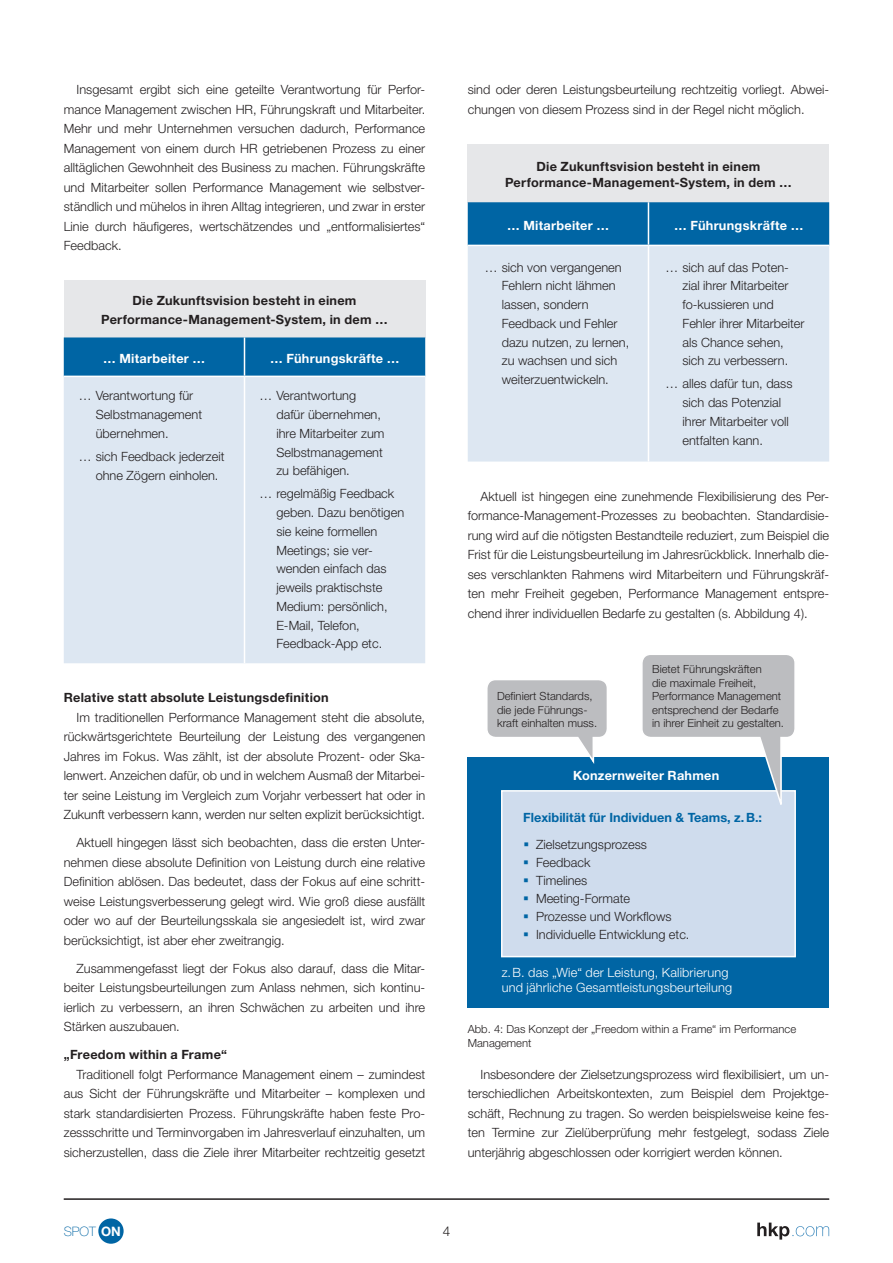
<style>
.page{position:relative;width:893px;height:1263px;background:#fff}
.page>*{position:absolute;margin:0;border:0;box-sizing:border-box;transform-origin:0 0}
.t1{font:300 13.5px "Helvetica Neue LT Std";color:#231f20}
.t2{font:100 13.05px "Helvetica Neue LT Std";color:#0065a4}
.t3{font:300 12.75px/19.5px "Helvetica Neue LT Std";color:#231f20}
.t4{font:700 12.75px/18.8px "Helvetica Neue LT Std";letter-spacing:.02em;color:#231f20;text-align:center}
.t5{font:700 12.75px "Helvetica Neue LT Std";letter-spacing:.02em;color:#fff}
.t6{font:300 12.75px/15.3px "Helvetica Neue LT Std";letter-spacing:.015em;color:#fff}
.t7{font:700 12.75px "Helvetica Neue LT Std";color:#0065a4}
.t8{font:300 11.25px/13.5px "Helvetica Neue LT Std";color:#231f20}
.s1{font-weight:700;color:#fff}
</style>
<div class="page">
<svg style="left:757px;top:1222px;width:72px;height:17px"></svg>
<hr style="left:64px;top:1199px;width:765px;height:1px;background:#231f20">
<div style="left:98px;top:1218px;width:26px;height:26px;background:#0065a4;border-radius:50%"></div>
<div style="left:64px;top:280px;width:361px;height:57px;background:#e6e7e9"></div>
<div style="left:64px;top:337px;width:361px;height:39px;background:#0065a4"></div>
<div style="left:64px;top:377px;width:361px;height:286px;background:#dde7f2"></div>
<hr style="left:244px;top:337px;width:1px;height:39px;background:#fff">
<hr style="left:244px;top:377px;width:1px;height:286px;background:#fff">
<div style="left:468px;top:144px;width:361px;height:58px;background:#e6e7e9"></div>
<div style="left:468px;top:202px;width:361px;height:43px;background:#0065a4"></div>
<div style="left:468px;top:246px;width:361px;height:216px;background:#dde7f2"></div>
<hr style="left:648px;top:202px;width:1px;height:43px;background:#fff">
<hr style="left:648px;top:246px;width:1px;height:216px;background:#fff">
<div style="left:468px;top:757px;width:361px;height:251px;background:#0065a4"></div>
<svg style="left:487px;top:680px;width:120px;height:84px"></svg>
<div style="left:501px;top:790px;width:295px;height:167px;background:#cfdced;border:2px solid #fff"></div>
<svg style="left:640px;top:655px;width:156px;height:159px"></svg>
<p class="t3" style="left:64px;top:80px;width:363px;text-align:justify;text-indent:13px">Insgesamt ergibt sich eine geteilte Verantwortung für Perfor&shy;mance Management zwischen HR, Führungskraft und Mitarbeiter.<br>Mehr und mehr Unternehmen versuchen dadurch, Performance Management von einem durch HR getriebenen Prozess zu einer alltäglichen Gewohnheit des Business zu machen. Führungskräfte und Mitarbeiter sollen Performance Management wie selbstver&shy;ständlich und mühelos in ihren Alltag integrieren, und zwar in erster Linie durch häufigeres, wertschätzendes und „entformalisiertes“ Feedback.</p>
<p class="t3" style="left:468px;top:80px;width:363px">sind oder deren Leistungsbeurteilung rechtzeitig vorliegt. Abwei&shy;chungen von diesem Prozess sind in der Regel nicht möglich.</p>
<p class="t4" style="left:505px;top:159px;width:288px;line-height:15.3px">Die Zukunftsvision besteht in einem<br>Performance-Management-System, in dem …</p>
<p class="t5" style="left:507px;top:217px;width:104px">… Mitarbeiter …</p>
<p class="t5" style="left:674px;top:217px;width:131px">… Führungskräfte …</p>
<p class="t3" style="left:502px;top:257px;width:129px;line-height:18.8px;text-indent:-17px">… sich von vergangenen<br>Fehlern nicht lähmen lassen, sondern<br>Feedback und Fehler dazu nutzen, zu lernen, zu wachsen und sich weiterzuentwickeln.</p>
<p class="t3" style="left:682px;top:257px;width:124px;line-height:18.8px;text-indent:-17px">… sich auf das Poten&shy;zial ihrer Mitarbeiter fo-kussieren und<br>Fehler ihrer Mitarbeiter als Chance sehen, sich zu verbessern.</p>
<p class="t4" style="left:101px;top:291px;width:288px">Die Zukunftsvision besteht in einem<br>Performance-Management-System, in dem …</p>
<p class="t5" style="left:103px;top:351px;width:104px">… Mitarbeiter …</p>
<p class="t5" style="left:270px;top:351px;width:131px">… Führungskräfte …</p>
<p class="t3" style="left:96px;top:386px;width:108px;line-height:18.8px;text-indent:-17px">… Verantwortung für<br>Selbstmanagement übernehmen.</p>
<p class="t3" style="left:96px;top:447px;width:130px;line-height:18.8px;text-indent:-17px">… sich Feedback jederzeit ohne Zögern einholen.</p>
<p class="t3" style="left:682px;top:374px;width:112px;line-height:18.8px;text-indent:-17px">… alles dafür tun, dass sich das Potenzial ihrer Mitarbeiter voll entfalten kann.</p>
<p class="t3" style="left:276px;top:386px;width:110px;line-height:18.8px;text-indent:-17px">… Verantwortung dafür übernehmen, ihre Mitarbeiter zum<br>Selbstmanagement zu befähigen.</p>
<p class="t3" style="left:276px;top:484px;width:129px;line-height:18.8px;text-indent:-17px">… regelmäßig Feedback geben. Dazu benötigen sie keine formellen<br>Meetings; sie ver&shy;wenden einfach das jeweils praktischste<br>Medium: persönlich,<br>E-Mail, Telefon,<br>Feedback-App etc.</p>
<p class="t3" style="left:468px;top:486px;width:363px;text-align:justify;text-indent:13px">Aktuell ist hingegen eine zunehmende Flexibilisierung des Per&shy;formance-Management-Prozesses zu beobachten. Standardisie&shy;rung wird auf die nötigsten Bestandteile reduziert, zum Beispiel die Frist für die Leistungsbeurteilung im Jahresrückblick. Innerhalb die&shy;ses verschlankten Rahmens wird Mitarbeitern und Führungskräf&shy;ten mehr Freiheit gegeben, Performance Management entspre&shy;chend ihrer individuellen Bedarfe zu gestalten (s. Abbildung 4).</p>
<p class="t4" style="left:64px;top:688px;width:266px">Relative statt absolute Leistungsdefinition</p>
<p class="t3" style="left:64px;top:707px;width:363px;text-align:justify;text-indent:13px">Im traditionellen Performance Management steht die absolute, rückwärtsgerichtete Beurteilung der Leistung des vergangenen Jahres im Fokus. Was zählt, ist der absolute Prozent- oder Ska&shy;lenwert. Anzeichen dafür, ob und in welchem Ausmaß der Mitarbei&shy;ter seine Leistung im Vergleich zum Vorjahr verbessert hat oder in Zukunft verbessern kann, werden nur selten explizit berücksichtigt.</p>
<p class="t3" style="left:64px;top:832px;width:363px;text-align:justify;text-indent:13px">Aktuell hingegen lässt sich beobachten, dass die ersten Unter&shy;nehmen diese absolute Definition von Leistung durch eine relative Definition ablösen. Das bedeutet, dass der Fokus auf eine schritt&shy;weise Leistungsverbesserung gelegt wird. Wie groß diese ausfällt oder wo auf der Beurteilungsskala sie angesiedelt ist, wird zwar berücksichtigt, ist aber eher zweitrangig.</p>
<p class="t3" style="left:64px;top:958px;width:363px;text-align:justify;text-indent:13px">Zusammengefasst liegt der Fokus also darauf, dass die Mitar&shy;beiter Leistungsbeurteilungen zum Anlass nehmen, sich kontinu&shy;ierlich zu verbessern, an ihren Schwächen zu arbeiten und ihre Stärken auszubauen.</p>
<p class="t4" style="left:64px;top:1045px;width:165px">„Freedom within a Frame“</p>
<p class="t3" style="left:64px;top:1064px;width:363px;text-align:justify;text-indent:13px">Traditionell folgt Performance Management einem – zumindest aus Sicht der Führungskräfte und Mitarbeiter – komplexen und stark standardisierten Prozess. Führungskräfte haben feste Pro&shy;zessschritte und Terminvorgaben im Jahresverlauf einzuhalten, um sicherzustellen, dass die Ziele ihrer Mitarbeiter rechtzeitig gesetzt</p>
<p class="t8" style="left:497px;top:689px;width:102px">Definiert Standards, die jede Führungs&shy;kraft einhalten muss.</p>
<p class="t8" style="left:652px;top:662px;width:133px">Bietet Führungskräften<br>die maximale Freiheit,<br>Performance Management entsprechend der Bedarfe in ihrer Einheit zu gestalten.</p>
<p class="t5" style="left:573px;top:767px;width:148px">Konzernweiter Rahmen</p>
<p class="t7" style="left:523px;top:809px;width:240px">Flexibilität für Individuen &amp; Teams, z.B.:</p>
<p class="t3" style="left:536px;top:835px;width:155px;line-height:18px">Zielsetzungsprozess<br>Feedback<br>Timelines<br>Meeting-Formate<br>Prozesse und Workflows<br>Individuelle Entwicklung etc.</p>
<p class="t6" style="left:502px;top:964px;width:232px">z.B. das „Wie“ der Leistung, Kalibrierung und jährliche Gesamtleistungsbeurteilung</p>
<p class="t8" style="left:468px;top:1022px;width:330px">Abb. 4: Das Konzept der „Freedom within a Frame“ im Performance<br>Management</p>
<p class="t3" style="left:468px;top:1064px;width:363px;text-align:justify;text-indent:13px">Insbesondere der Zielsetzungsprozess wird flexibilisiert, um un&shy;terschiedlichen Arbeitskontexten, zum Beispiel dem Projektge&shy;schäft, Rechnung zu tragen. So werden beispielsweise keine fes&shy;ten Termine zur Zielüberprüfung mehr festgelegt, sodass Ziele unterjährig abgeschlossen oder korrigiert werden können.</p>
<p class="t2" style="left:64px;top:1223px;width:59px">SPOT <span class="s1">ON</span></p>
<p class="t1" style="left:443px;top:1223px;width:9px">4</p>
</div>
